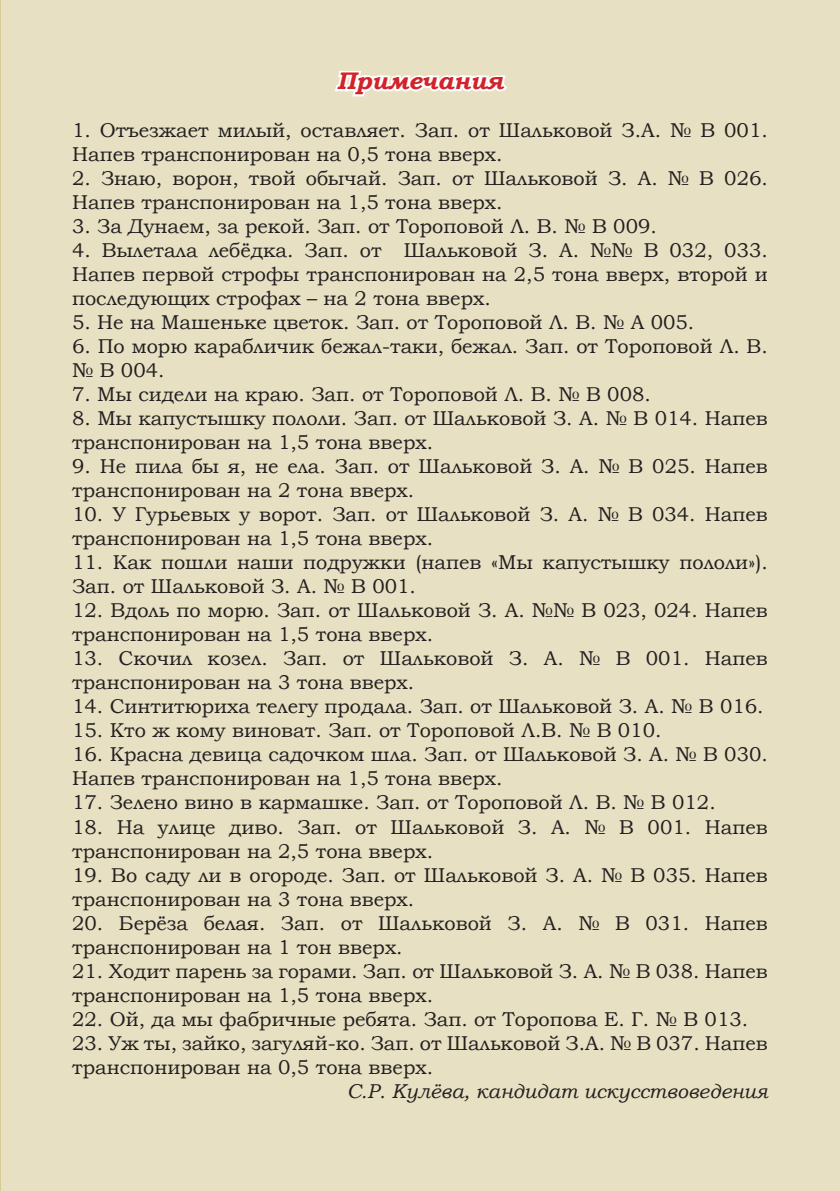
<style>
.page{position:relative;width:840px;height:1191px;background:#fff}
.page>*{position:absolute;margin:0;border:0;box-sizing:border-box;transform-origin:0 0}
.t1{font:italic 700 24px "Bookman Old Style";color:#d1232a}
.t2{font:20px/24px "Bookman Old Style";color:#231f20}
.t3{font:italic 20px "Bookman Old Style";color:#231f20}
</style>
<div class="page">
<div style="left:0;top:0;width:839px;height:1191px;background:#e7e0c2"></div>
<hr style="left:0;top:0;width:1px;height:1190px;background:#af9735">
<svg style="left:335px;top:71px;width:172px;height:26px"></svg>
<p class="t1" style="left:336px;top:63px;width:168px">Примечания</p>
<p class="t2" style="left:72px;top:118px;width:697px">1. Отъезжает милый, оставляет. Зап. от Шальковой З.А. № В 001.<br>Напев транспонирован на 0,5 тона вверх.</p>
<p class="t2" style="left:72px;top:166px;width:697px">2. Знаю, ворон, твой обычай. Зап. от Шальковой З. А. № В 026.<br>Напев транспонирован на 1,5 тона вверх.</p>
<p class="t2" style="left:72px;top:214px;width:586px">3. За Дунаем, за рекой. Зап. от Тороповой Л. В. № В 009.</p>
<p class="t2" style="left:72px;top:238px;width:697px;text-align:justify">4. Вылетала лебёдка. Зап. от Шальковой З. А. №№ В 032, 033.<br>Напев первой строфы транспонирован на 2,5 тона вверх, второй и последующих строфах – на 2 тона вверх.</p>
<p class="t2" style="left:72px;top:310px;width:623px">5. Не на Машеньке цветок. Зап. от Тороповой Л. В. № А 005.</p>
<p class="t2" style="left:72px;top:334px;width:697px">6. По морю карабличик бежал-таки, бежал. Зап. от Тороповой Л. В. № В 004.</p>
<p class="t2" style="left:72px;top:382px;width:580px">7. Мы сидели на краю. Зап. от Тороповой Л. В. № В 008.</p>
<p class="t2" style="left:72px;top:406px;width:697px">8. Мы капустышку пололи. Зап. от Шальковой З. А. № В 014. Напев транспонирован на 1,5 тона вверх.</p>
<p class="t2" style="left:72px;top:454px;width:696px">9. Не пила бы я, не ела. Зап. от Шальковой З. А. № В 025. Напев транспонирован на 2 тона вверх.</p>
<p class="t2" style="left:72px;top:502px;width:697px">10. У Гурьевых у ворот. Зап. от Шальковой З. А. № В 034. Напев транспонирован на 1,5 тона вверх.</p>
<p class="t2" style="left:72px;top:550px;width:697px">11. Как пошли наши подружки (напев «Мы капустышку пололи»).<br>Зап. от Шальковой З. А. № В 001.</p>
<p class="t2" style="left:72px;top:598px;width:697px">12. Вдоль по морю. Зап. от Шальковой З. А. №№ В 023, 024. Напев транспонирован на 1,5 тона вверх.</p>
<p class="t2" style="left:72px;top:646px;width:697px">13. Скочил козел. Зап. от Шальковой З. А. № В 001. Напев транспонирован на 3 тона вверх.</p>
<p class="t2" style="left:72px;top:694px;width:692px">14. Синтитюриха телегу продала. Зап. от Шальковой З. А. № В 016.</p>
<p class="t2" style="left:72px;top:718px;width:590px">15. Кто ж кому виноват. Зап. от Тороповой Л.В. № В 010.</p>
<p class="t2" style="left:72px;top:742px;width:697px">16. Красна девица садочком шла. Зап. от Шальковой З. А. № В 030.<br>Напев транспонирован на 1,5 тона вверх.</p>
<p class="t2" style="left:72px;top:790px;width:644px">17. Зелено вино в кармашке. Зап. от Тороповой Л. В. № В 012.</p>
<p class="t2" style="left:72px;top:814px;width:697px">18. На улице диво. Зап. от Шальковой З. А. № В 001. Напев транспонирован на 2,5 тона вверх.</p>
<p class="t2" style="left:72px;top:862px;width:697px">19. Во саду ли в огороде. Зап. от Шальковой З. А. № В 035. Напев транспонирован на 3 тона вверх.</p>
<p class="t2" style="left:72px;top:910px;width:696px">20. Берёза белая. Зап. от Шальковой З. А. № В 031. Напев транспонирован на 1 тон вверх.</p>
<p class="t2" style="left:72px;top:958px;width:697px">21. Ходит парень за горами. Зап. от Шальковой З. А. № В 038. Напев транспонирован на 1,5 тона вверх.</p>
<p class="t2" style="left:72px;top:1006px;width:677px">22. Ой, да мы фабричные ребята. Зап. от Торопова Е. Г. № В 013.</p>
<p class="t2" style="left:72px;top:1030px;width:697px">23. Уж ты, зайко, загуляй-ко. Зап. от Шальковой З.А. № В 037. Напев транспонирован на 0,5 тона вверх.</p>
<p class="t3" style="left:347px;top:1077px;width:422px">С.Р. Кулёва, кандидат искусствоведения</p>
</div>
